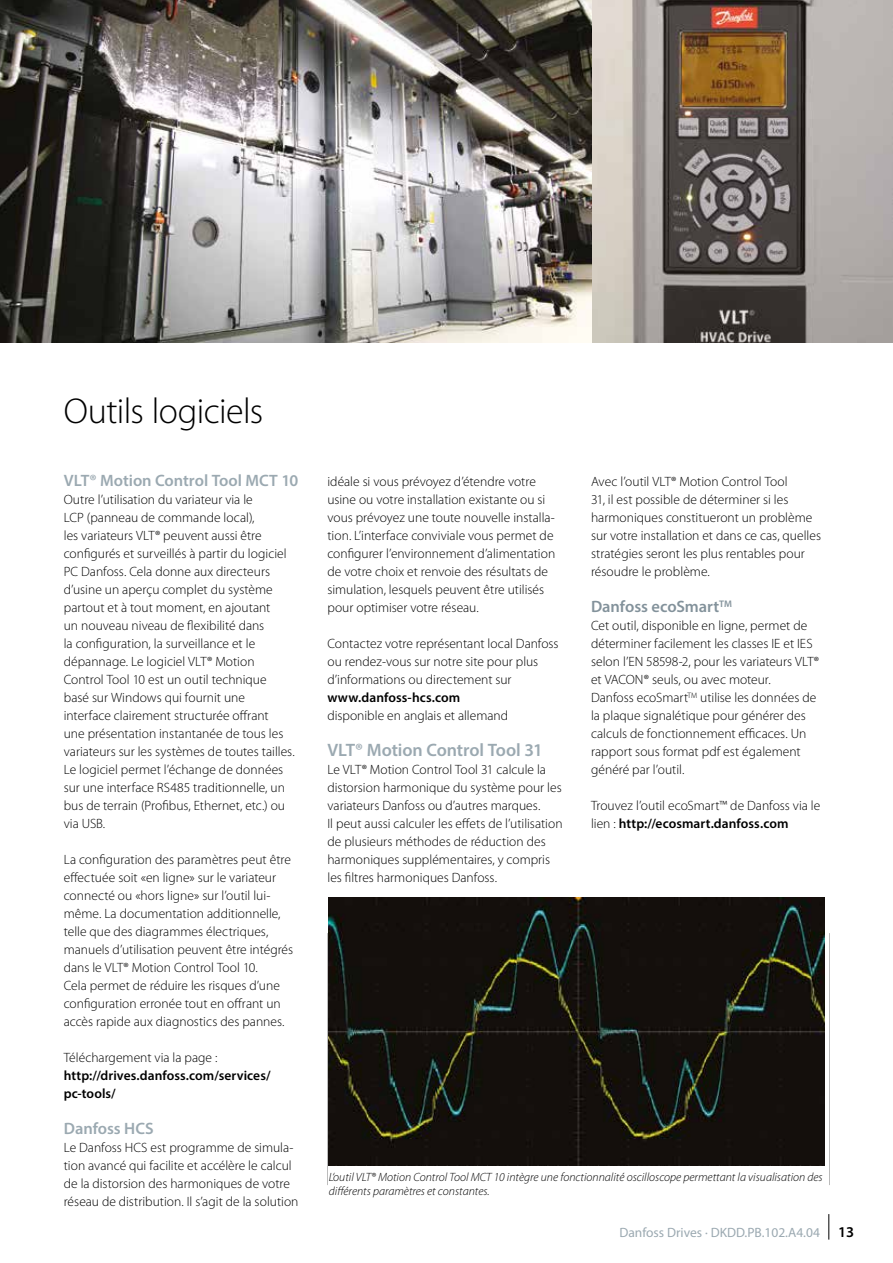
<style>
.page{position:relative;width:893px;height:1263px;background:#fff}
.page>*{position:absolute;margin:0;border:0;box-sizing:border-box;transform-origin:0 0}
.t1{font:300 36px "Myriad Pro";letter-spacing:-.015em;color:#000}
.t2{font:600 18px "Myriad Pro";letter-spacing:-.005em;color:#9ba9b1}
.t3{font:600 16.5px "Myriad Pro";color:#9ba9b1}
.t4{font:600 16.5px "Myriad Pro";letter-spacing:-.005em;color:#83929b}
.t5{font:300 13.5px/18px "Myriad Pro";color:#000}
.t6{font:600 13.5px/18px "Myriad Pro";letter-spacing:.005em;color:#000}
.t7{font:13.5px "Myriad Pro";color:#9ba9b1}
.t8{font:italic 300 12px/13.5px "Myriad Pro";color:#000}
.s1{font-weight:600}
.s2{font-weight:600;font-size:15px;color:#000}
</style>
<div class="page">
<svg style="left:828px;top:1214px;width:1px;height:25px"></svg>
<img style="left:0;top:0;width:893px;height:342px">
<hr style="left:327px;top:933px;width:1px;height:252px;background:#000">
<hr style="left:829px;top:933px;width:1px;height:252px;background:#000">
<img style="left:329px;top:897px;width:496px;height:268px">
<h1 class="t1" style="left:64px;top:391px;width:201px">Outils logiciels</h1>
<p class="t3" style="left:64px;top:470px;width:236px">VLT® Motion Control Tool MCT 10</p>
<p class="t5" style="left:64px;top:491px;width:233px">Outre l’utilisation du variateur via le<br>LCP (panneau de commande local),<br>les variateurs VLT® peuvent aussi être configurés et surveillés à partir du logiciel PC Danfoss. Cela donne aux directeurs d’usine un aperçu complet du système partout et à tout moment, en ajoutant<br>un nouveau niveau de flexibilité dans<br>la configuration, la surveillance et le dépannage. Le logiciel VLT® Motion Control Tool 10 est un outil technique basé sur Windows qui fournit une interface clairement structurée offrant<br>une présentation instantanée de tous les variateurs sur les systèmes de toutes tailles.<br>Le logiciel permet l’échange de données sur une interface RS485 traditionnelle, un bus de terrain (Profibus, Ethernet, etc.) ou via USB.</p>
<p class="t5" style="left:64px;top:851px;width:231px">La configuration des paramètres peut être effectuée soit «en ligne» sur le variateur connecté ou «hors ligne» sur l’outil lui&shy;même. La documentation additionnelle, telle que des diagrammes électriques, manuels d’utilisation peuvent être intégrés dans le VLT® Motion Control Tool 10.<br>Cela permet de réduire les risques d’une configuration erronée tout en offrant un accès rapide aux diagnostics des pannes.</p>
<p class="t5" style="left:64px;top:1049px;width:155px">Téléchargement via la page :</p>
<p class="t6" style="left:64px;top:1066px;width:208px">http://drives.danfoss.com/services/ pc-tools/</p>
<p class="t3" style="left:64px;top:1118px;width:91px">Danfoss HCS</p>
<p class="t5" style="left:64px;top:1139px;width:236px">Le Danfoss HCS est programme de simula&shy;tion avancé qui facilite et accélère le calcul de la distorsion des harmoniques de votre réseau de distribution. Il s’agit de la solution</p>
<p class="t5" style="left:327px;top:473px;width:229px">idéale si vous prévoyez d’étendre votre usine ou votre installation existante ou si vous prévoyez une toute nouvelle installa&shy;tion. L’interface conviviale vous permet de configurer l’environnement d’alimentation de votre choix et renvoie des résultats de simulation, lesquels peuvent être utilisés pour optimiser votre réseau.</p>
<p class="t5" style="left:327px;top:635px;width:233px">Contactez votre représentant local Danfoss ou rendez-vous sur notre site pour plus d’informations ou directement sur</p>
<p class="t6" style="left:327px;top:688px;width:134px">www.danfoss-hcs.com</p>
<p class="t5" style="left:327px;top:707px;width:182px">disponible en anglais et allemand</p>
<h2 class="t2" style="left:327px;top:739px;width:217px">VLT® Motion Control Tool 31</h2>
<p class="t5" style="left:327px;top:761px;width:237px">Le VLT® Motion Control Tool 31 calcule la distorsion harmonique du système pour les variateurs Danfoss ou d’autres marques.<br>Il peut aussi calculer les effets de l’utilisation de plusieurs méthodes de réduction des harmoniques supplémentaires, y compris les filtres harmoniques Danfoss.</p>
<p class="t5" style="left:591px;top:473px;width:231px">Avec l’outil VLT® Motion Control Tool<br>31, il est possible de déterminer si les harmoniques constitueront un problème sur votre installation et dans ce cas, quelles stratégies seront les plus rentables pour résoudre le problème.</p>
<p class="t4" style="left:591px;top:596px;width:142px">Danfoss ecoSmart<sup>TM</sup></p>
<p class="t5" style="left:591px;top:617px;width:230px">Cet outil, disponible en ligne, permet de déterminer facilement les classes IE et IES selon l’EN 58598-2, pour les variateurs VLT® et VACON® seuls, ou avec moteur.<br>Danfoss ecoSmart<sup>TM</sup> utilise les données de la plaque signalétique pour générer des calculs de fonctionnement efficaces. Un rapport sous format pdf est également généré par l’outil.</p>
<p class="t5" style="left:591px;top:797px;width:231px">Trouvez l’outil ecoSmart™ de Danfoss via le lien : <span class="s1">http://ecosmart.danfoss.com</span></p>
<p class="t8" style="left:329px;top:1171px;width:495px">L‘outil VLT® Motion Control Tool MCT 10 intègre une fonctionnalité oscilloscope permettant la visualisation des différents paramètres et constantes.</p>
<p class="t7" style="left:619px;top:1224px;width:236px">Danfoss Drives · DKDD.PB.102.A4.04 <span class="s2">13</span></p>
</div>
